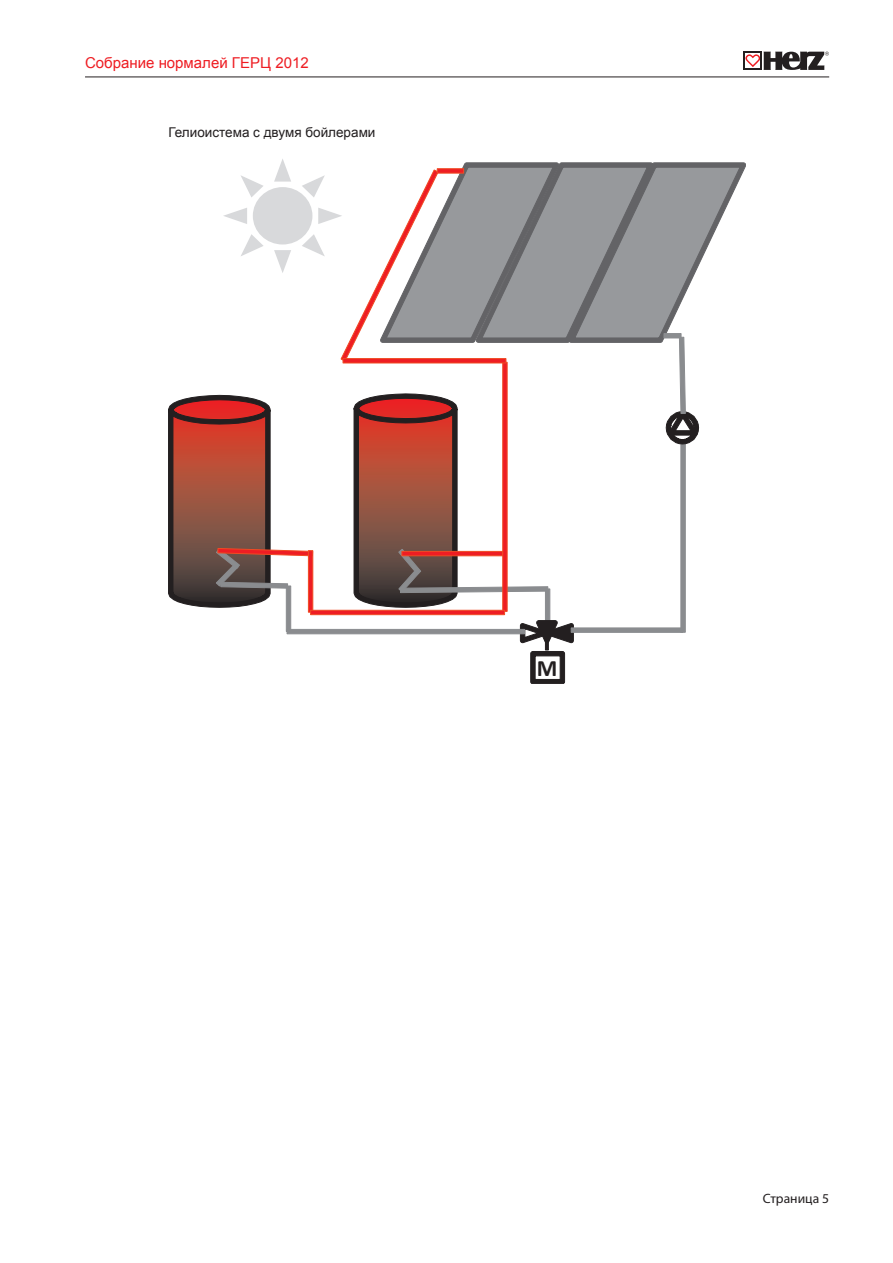
<style>
.page{position:relative;width:893px;height:1263px;background:#fff}
.page>*{position:absolute;margin:0;border:0;box-sizing:border-box;transform-origin:0 0}
.t1{font:700 23.55px "Calibri";color:#231f20}
.t2{font:15px "Arial";color:#ee1d23}
.t3{font:13.5px "Arial";color:#231f20}
.t4{font:13.5px "Myriad Pro";color:#231f20}
</style>
<div class="page">
<svg style="left:744px;top:52px;width:85px;height:18px"></svg>
<hr style="left:85px;top:77px;width:744px;height:1px;background:#231f20">
<div style="left:545px;top:589px;width:5px;height:32px;background:#8a8c8f"></div>
<svg style="left:520px;top:620px;width:53px;height:23px"></svg>
<svg style="left:531px;top:651px;width:34px;height:33px"></svg>
<hr style="left:545px;top:631px;width:3px;height:19px;background:#231f20">
<div style="left:287px;top:629px;width:237px;height:5px;background:#8a8c8f"></div>
<div style="left:286px;top:586px;width:5px;height:45px;background:#8a8c8f"></div>
<hr style="left:571px;top:628px;width:112px;height:4px;background:#8a8c8f">
<hr style="left:681px;top:442px;width:4px;height:190px;background:#8a8c8f">
<svg style="left:503px;top:607px;width:4px;height:4px"></svg>
<svg style="left:308px;top:607px;width:5px;height:5px"></svg>
<svg style="left:311px;top:610px;width:194px;height:5px"></svg>
<svg style="left:168px;top:159px;width:578px;height:448px"></svg>
<svg style="left:343px;top:358px;width:163px;height:5px"></svg>
<svg style="left:437px;top:169px;width:27px;height:4px"></svg>
<p class="t2" style="left:85px;top:53px;width:225px">Собрание нормалей ГЕРЦ 2012</p>
<p class="t3" style="left:168px;top:124px;width:208px">Гелиоистема с двумя бойлерами</p>
<h1 class="t1" style="left:537px;top:653px;width:22px">M</h1>
<p class="t4" style="left:763px;top:1190px;width:68px">Страница 5</p>
</div>
